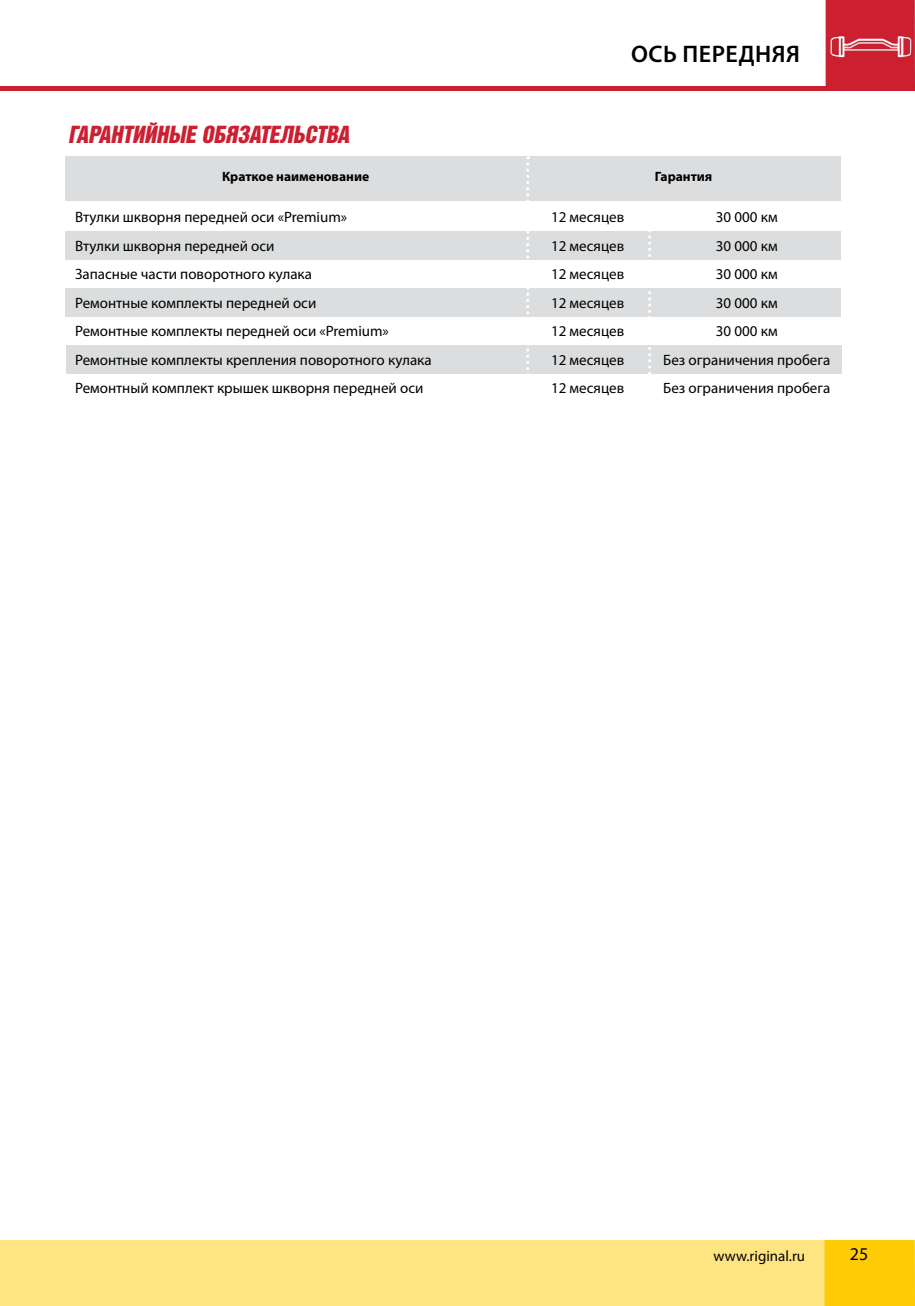
<style>
.page{position:relative;width:915px;height:1306px;background:#fff}
.page>*{position:absolute;margin:0;border:0;box-sizing:border-box;transform-origin:0 0}
.t1{font:italic 24px "Bastion Kontrast";color:#cc2031}
.t2{font:600 24px "Myriad Pro";letter-spacing:.02em;color:#000}
.t3{font:18px "Myriad Pro";color:#000}
.t4{font:15px "Myriad Pro";color:#000}
.t5{font:700 13.5px "Myriad Pro";color:#000}
</style>
<div class="page">
<div style="left:65px;top:231px;width:775px;height:28px;background:#dcddde"></div>
<div style="left:65px;top:288px;width:775px;height:29px;background:#dcddde"></div>
<div style="left:67px;top:345px;width:774px;height:29px;background:#dcddde"></div>
<div style="left:65px;top:156px;width:775px;height:45px;background:#dcddde"></div>
<svg style="left:526px;top:156px;width:3px;height:218px"></svg>
<svg style="left:648px;top:231px;width:3px;height:143px"></svg>
<div style="left:0;top:1240px;width:824px;height:65px;background:#ffe582"></div>
<hr style="left:0;top:86px;width:914px;height:4px;background:#cc2031">
<div style="left:825px;top:0;width:89px;height:89px;background:#cc2031"></div>
<div style="left:824px;top:1240px;width:90px;height:65px;background:#ffcb05"></div>
<img style="left:828px;top:3px;width:83px;height:83px;border-radius:42px">
<h1 class="t1" style="left:68px;top:122px;width:282px">ГАРАНТИЙНЫЕ ОБЯЗАТЕЛЬСТВА</h1>
<h1 class="t2" style="left:631px;top:41px;width:170px">ОСЬ ПЕРЕДНЯЯ</h1>
<p class="t5" style="left:222px;top:168px;width:149px">Краткое наименование</p>
<p class="t5" style="left:654px;top:168px;width:59px">Гарантия</p>
<p class="t4" style="left:75px;top:208px;width:273px">Втулки шкворня передней оси «Premium»</p>
<p class="t4" style="left:551px;top:208px;width:75px">12 месяцев</p>
<p class="t4" style="left:715px;top:208px;width:63px">30 000 км</p>
<p class="t4" style="left:75px;top:236px;width:201px">Втулки шкворня передней оси</p>
<p class="t4" style="left:551px;top:236px;width:75px">12 месяцев</p>
<p class="t4" style="left:715px;top:236px;width:63px">30 000 км</p>
<p class="t4" style="left:75px;top:265px;width:238px">Запасные части поворотного кулака</p>
<p class="t4" style="left:551px;top:265px;width:75px">12 месяцев</p>
<p class="t4" style="left:715px;top:265px;width:63px">30 000 км</p>
<p class="t4" style="left:75px;top:293px;width:242px">Ремонтные комплекты передней оси</p>
<p class="t4" style="left:551px;top:293px;width:75px">12 месяцев</p>
<p class="t4" style="left:715px;top:293px;width:63px">30 000 км</p>
<p class="t4" style="left:75px;top:322px;width:315px">Ремонтные комплекты передней оси «Premium»</p>
<p class="t4" style="left:551px;top:322px;width:75px">12 месяцев</p>
<p class="t4" style="left:715px;top:322px;width:63px">30 000 км</p>
<p class="t4" style="left:75px;top:350px;width:358px">Ремонтные комплекты крепления поворотного кулака</p>
<p class="t4" style="left:551px;top:350px;width:75px">12 месяцев</p>
<p class="t4" style="left:663px;top:350px;width:168px">Без ограничения пробега</p>
<p class="t4" style="left:75px;top:379px;width:349px">Ремонтный комплект крышек шкворня передней оси</p>
<p class="t4" style="left:551px;top:379px;width:75px">12 месяцев</p>
<p class="t4" style="left:663px;top:379px;width:168px">Без ограничения пробега</p>
<p class="t4" style="left:713px;top:1246px;width:93px">www.riginal.ru</p>
<p class="t3" style="left:849px;top:1243px;width:20px">25</p>
</div>
